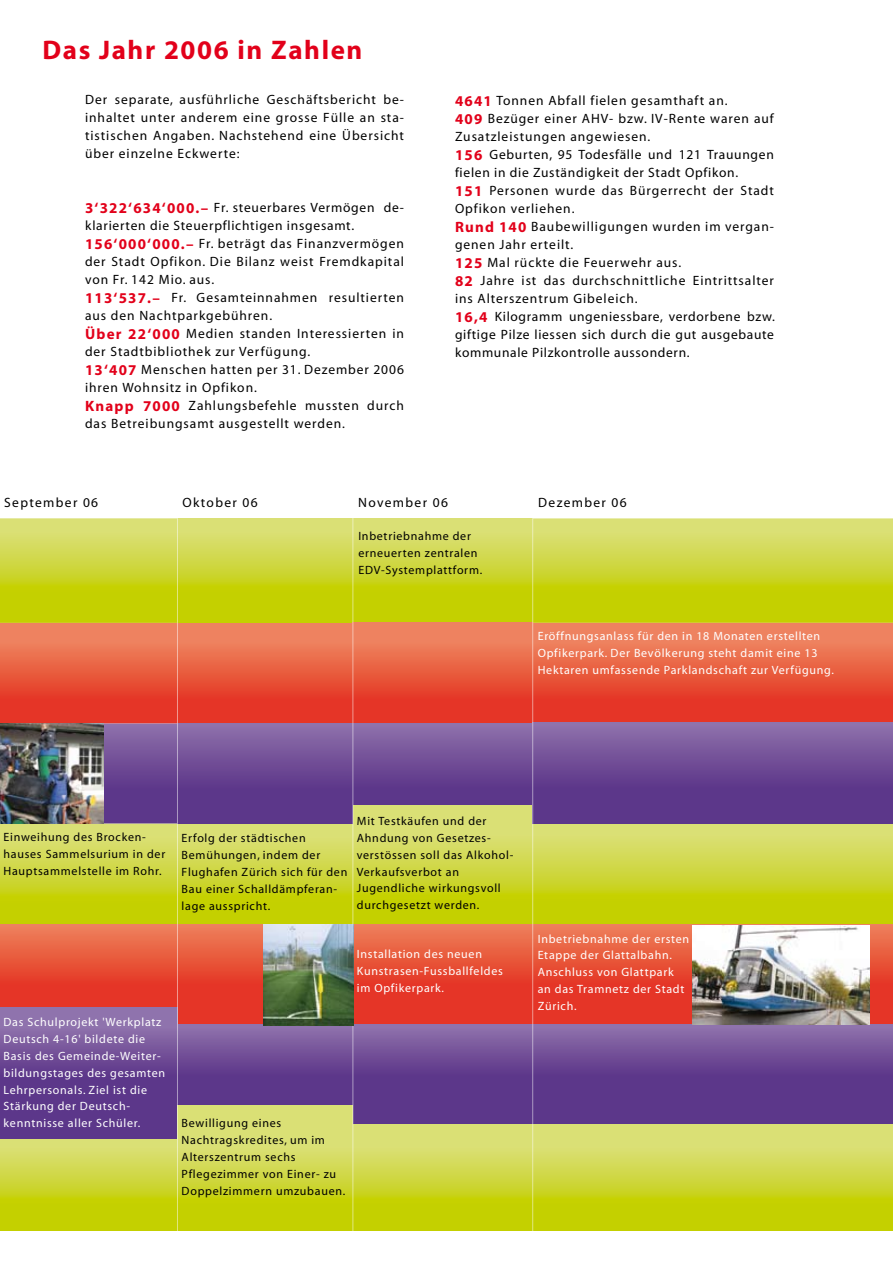
<style>
.page{position:relative;width:893px;height:1263px;background:#fff}
.page>*{position:absolute;margin:0;border:0;box-sizing:border-box;transform-origin:0 0}
.t1{font:700 27px "Myriad";letter-spacing:.06em;color:#e2001a}
.t2{font:13.5px/18px "Myriad";letter-spacing:.07em;color:#000}
.t3{font:13.5px "Myriad";letter-spacing:.1em;color:#000}
.t4{font:12px/16.8px "Myriad";letter-spacing:.06em;color:#000}
.t5{font:12px/16.8px "Myriad";letter-spacing:.06em;color:#fff}
.s1{font-weight:700;font-size:15px;color:#e2001a}
</style>
<div class="page">
<svg style="left:0;top:518px;width:177px;height:105px;background:#cdd635"></svg>
<svg style="left:178px;top:518px;width:174px;height:105px;background:#cdd634"></svg>
<svg style="left:353px;top:518px;width:179px;height:105px;background:#ced535"></svg>
<div style="left:0;top:623px;width:178px;height:100px;background:linear-gradient(to bottom,#ef8e66,#e3291c)"></div>
<div style="left:177px;top:623px;width:176px;height:100px;background:linear-gradient(to bottom,#ef8e66,#e3291c)"></div>
<div style="left:353px;top:623px;width:180px;height:100px;background:linear-gradient(to bottom,#ef8e66,#e3291c)"></div>
<svg style="left:533px;top:518px;width:360px;height:205px;background:#da9b3c"></svg>
<svg style="left:0;top:823px;width:177px;height:101px;background:#cdd639"></svg>
<svg style="left:178px;top:823px;width:174px;height:101px;background:#cdd539"></svg>
<svg style="left:353px;top:805px;width:179px;height:119px;background:#d0d841"></svg>
<svg style="left:533px;top:823px;width:360px;height:101px;background:#cdd538"></svg>
<div style="left:0;top:924px;width:177px;height:83px;background:linear-gradient(to bottom,#ed7f59,#e3261b)"></div>
<svg style="left:178px;top:924px;width:86px;height:101px;background:#e64d37"></svg>
<svg style="left:353px;top:924px;width:179px;height:101px;background:#e54d37"></svg>
<svg style="left:533px;top:924px;width:360px;height:101px;background:#e54f39"></svg>
<svg style="left:0;top:1007px;width:177px;height:133px;background:#6e4b95"></svg>
<div style="left:177px;top:1025px;width:176px;height:81px;background:linear-gradient(to bottom,#8a6aa7,#4f2881)"></div>
<svg style="left:353px;top:1025px;width:179px;height:99px;background:#694692"></svg>
<svg style="left:533px;top:1025px;width:360px;height:99px;background:#6a4692"></svg>
<svg style="left:0;top:1140px;width:177px;height:90px;background:#cdd632"></svg>
<svg style="left:178px;top:1106px;width:174px;height:124px;background:#d0d844"></svg>
<svg style="left:353px;top:1124px;width:179px;height:106px;background:#cfd73c"></svg>
<svg style="left:533px;top:1124px;width:360px;height:106px;background:#cfd73c"></svg>
<div style="left:0;top:723px;width:178px;height:100px;background:linear-gradient(to bottom,#8a6aa7,#512a83)"></div>
<div style="left:177px;top:723px;width:176px;height:100px;background:linear-gradient(to bottom,#8a6aa7,#512a83)"></div>
<div style="left:353px;top:723px;width:180px;height:82px;background:linear-gradient(to bottom,#8d6faa,#552e85)"></div>
<div style="left:533px;top:723px;width:360px;height:100px;background:linear-gradient(to bottom,#896aa7,#512a83)"></div>
<img style="left:0;top:723px;width:104px;height:100px">
<img style="left:692px;top:925px;width:177px;height:99px">
<hr style="left:177px;top:516px;width:1px;height:716px;background:#fff">
<hr style="left:352px;top:516px;width:1px;height:716px;background:#fff">
<hr style="left:532px;top:516px;width:1px;height:716px;background:#fff">
<img style="left:264px;top:924px;width:89px;height:101px">
<h1 class="t1" style="left:43px;top:36px;width:321px">Das Jahr 2006 in Zahlen</h1>
<p class="t2" style="left:85px;top:91px;width:320px;text-align:justify">Der separate, ausführliche Geschäftsbericht be&shy;inhaltet unter anderem eine grosse Fülle an sta&shy;tistischen Angaben. Nachstehend eine Übersicht über einzelne Eckwerte:</p>
<p class="t2" style="left:85px;top:199px;width:320px"><span class="s1">3‘322‘634‘000.–</span> Fr. steuerbares Vermögen de&shy;klarierten die Steuerpflichtigen insgesamt.<br><span class="s1">156‘000‘000.–</span> Fr. beträgt das Finanzvermögen der Stadt Opfikon. Die Bilanz weist Fremdkapital von Fr. 142 Mio. aus.<br><span class="s1">113‘537.–</span> Fr. Gesamteinnahmen resultierten aus den Nachtparkgebühren.<br><span class="s1">Über 22‘000</span> Medien standen Interessierten in der Stadtbibliothek zur Verfügung.<br><span class="s1">13‘407</span> Menschen hatten per 31. Dezember 2006 ihren Wohnsitz in Opfikon.<br><span class="s1">Knapp 7000</span> Zahlungsbefehle mussten durch das Betreibungsamt ausgestellt werden.</p>
<p class="t2" style="left:455px;top:92px;width:321px"><span class="s1">4641</span> Tonnen Abfall fielen gesamthaft an.<br><span class="s1">409</span> Bezüger einer AHV- bzw. IV-Rente waren auf Zusatzleistungen angewiesen.<br><span class="s1">156</span> Geburten, 95 Todesfälle und 121 Trauungen fielen in die Zuständigkeit der Stadt Opfikon.<br><span class="s1">151</span> Personen wurde das Bürgerrecht der Stadt Opfikon verliehen.<br><span class="s1">Rund 140</span> Baubewilligungen wurden im vergan&shy;genen Jahr erteilt.<br><span class="s1">125</span> Mal rückte die Feuerwehr aus.<br><span class="s1">82</span> Jahre ist das durchschnittliche Eintrittsalter ins Alterszentrum Gibeleich.<br><span class="s1">16,4</span> Kilogramm ungeniessbare, verdorbene bzw. giftige Pilze liessen sich durch die gut ausgebaute kommunale Pilzkontrolle aussondern.</p>
<p class="t3" style="left:4px;top:496px;width:96px">September 06</p>
<p class="t3" style="left:182px;top:496px;width:77px">Oktober 06</p>
<p class="t3" style="left:358px;top:496px;width:91px">November 06</p>
<p class="t3" style="left:538px;top:496px;width:90px">Dezember 06</p>
<p class="t4" style="left:358px;top:528px;width:125px">Inbetriebnahme der erneuerten zentralen<br>EDV-Systemplattform.</p>
<p class="t5" style="left:538px;top:628px;width:298px">Eröffnungsanlass für den in 18 Monaten erstellten<br>Opfikerpark. Der Bevölkerung steht damit eine 13<br>Hektaren umfassende Parklandschaft zur Verfügung.</p>
<p class="t4" style="left:4px;top:829px;width:163px">Einweihung des Brocken&shy;hauses Sammelsurium in der<br>Hauptsammelstelle im Rohr.</p>
<p class="t4" style="left:182px;top:830px;width:167px">Erfolg der städtischen<br>Bemühungen, indem der<br>Flughafen Zürich sich für den<br>Bau einer Schalldämpferan&shy;lage ausspricht.</p>
<p class="t4" style="left:357px;top:813px;width:158px">Mit Testkäufen und der<br>Ahndung von Gesetzes&shy;verstössen soll das Alkohol-<br>Verkaufsverbot an<br>Jugendliche wirkungsvoll durchgesetzt werden.</p>
<p class="t5" style="left:4px;top:1014px;width:163px">Das Schulprojekt 'Werkplatz<br>Deutsch 4-16' bildete die<br>Basis des Gemeinde-Weiter&shy;bildungstages des gesamten<br>Lehrpersonals. Ziel ist die<br>Stärkung der Deutsch&shy;kenntnisse aller Schüler.</p>
<p class="t5" style="left:357px;top:946px;width:147px">Installation des neuen<br>Kunstrasen-Fussballfeldes im Opfikerpark.</p>
<p class="t4" style="left:182px;top:1115px;width:165px">Bewilligung eines<br>Nachtragskredites, um im<br>Alterszentrum sechs<br>Pflegezimmer von Einer- zu<br>Doppelzimmern umzubauen.</p>
<p class="t5" style="left:538px;top:931px;width:153px">Inbetriebnahme der ersten<br>Etappe der Glattalbahn.<br>Anschluss von Glattpark an das Tramnetz der Stadt<br>Zürich.</p>
</div>
